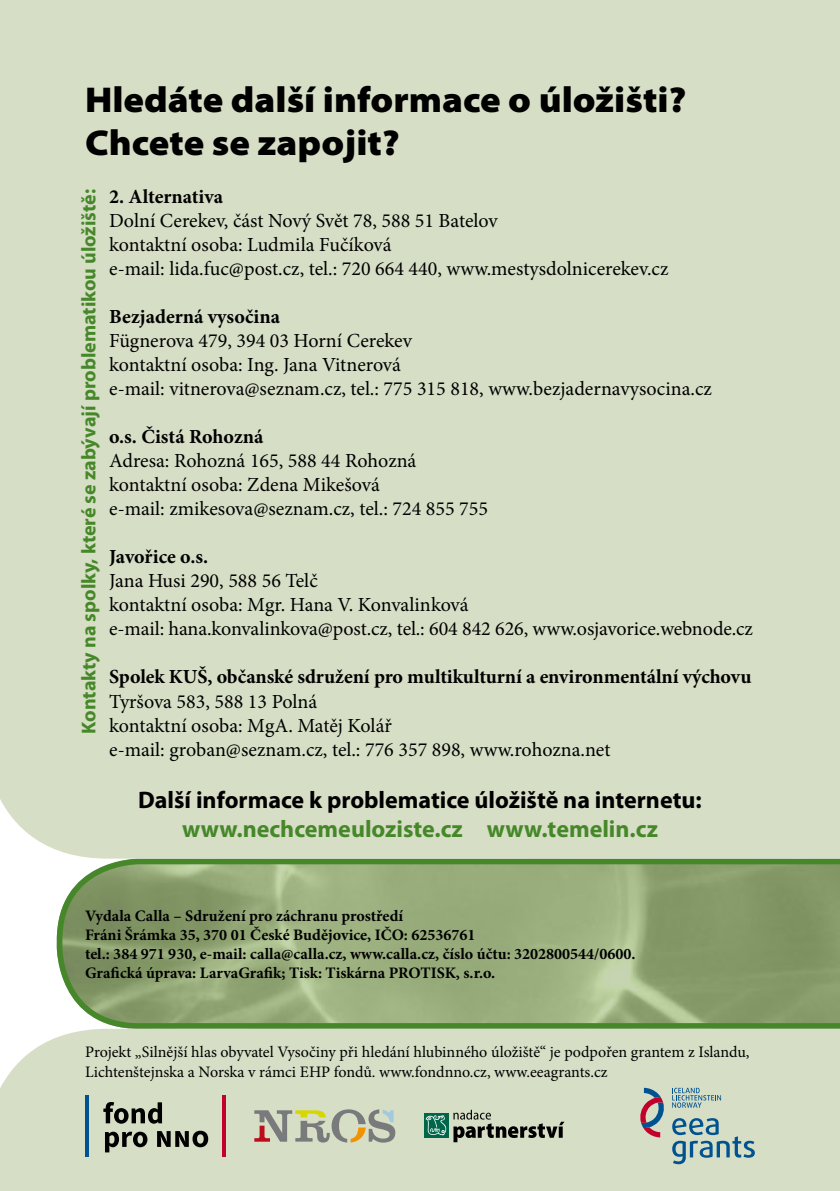
<style>
.page{position:relative;width:840px;height:1191px;background:#fff}
.page>*{position:absolute;margin:0;border:0;box-sizing:border-box;transform-origin:0 0}
.t1{font:900 semi-expanded 36px/43.2px "Myriad Pro";color:#000}
.t2{font:700 24px "Myriad Pro";color:#000}
.t3{font:700 24px "Myriad Pro";color:#468829}
.t4{font:20px/24px "Minion Pro";color:#000}
.t5{font:700 20px "Minion Pro";letter-spacing:-.005em;color:#000}
.t6{font:700 20px "Myriad Pro";color:#468829}
.t7{font:700 16px/19.2px "Minion Pro";color:#000}
.t8{font:16px/19.2px "Minion Pro";letter-spacing:-.005em;color:#000}
</style>
<div class="page">
<svg style="left:56px;top:858px;width:783px;height:170px;background:#91a775"></svg>
<div style="left:0;top:0;width:839px;height:858px;background:#d6dec6"></div>
<div style="left:0;top:1028px;width:839px;height:163px;background:#d6dec6"></div>
<svg style="left:254px;top:1109px;width:141px;height:33px;background:#b5b49e"></svg>
<svg style="left:453px;top:1109px;width:111px;height:33px;background:#9ea492"></svg>
<div style="left:423px;top:1112px;width:25px;height:25px;background:#00664a"></div>
<svg style="left:425px;top:1115px;width:21px;height:20px"></svg>
<svg style="left:103px;top:1102px;width:59px;height:21px"></svg>
<svg style="left:105px;top:1131px;width:42px;height:21px"></svg>
<svg style="left:157px;top:1130px;width:51px;height:17px"></svg>
<hr style="left:85px;top:1095px;width:4px;height:61px;background:#005291">
<hr style="left:222px;top:1095px;width:4px;height:61px;background:#c1002b">
<svg style="left:671px;top:1118px;width:83px;height:46px;background:#9cb8b7"></svg>
<svg style="left:671px;top:1087px;width:49px;height:20px"></svg>
<svg style="left:638px;top:1087px;width:26px;height:50px"></svg>
<h1 class="t1" style="left:85px;top:79px;width:602px">Hledáte další informace o úložišti?<br>Chcete se zapojit?</h1>
<p class="t5" style="left:109px;top:183px;width:115px">2. Alternativa</p>
<p class="t4" style="left:109px;top:209px;width:560px">Dolní Cerekev, část Nový Svět 78, 588 51 Batelov<br>kontaktní osoba: Ludmila Fučíková<br>e-mail: lida.fuc@post.cz, tel.: 720 664 440, www.mestysdolnicerekev.cz</p>
<p class="t5" style="left:109px;top:303px;width:172px">Bezjaderná vysočina</p>
<p class="t4" style="left:109px;top:329px;width:604px">Fügnerova 479, 394 03 Horní Cerekev<br>kontaktní osoba: Ing. Jana Vitnerová<br>e-mail: vitnerova@seznam.cz, tel.: 775 315 818, www.bezjadernavysocina.cz</p>
<p class="t5" style="left:109px;top:423px;width:156px">o.s. Čistá Rohozná</p>
<p class="t4" style="left:109px;top:449px;width:380px">Adresa: Rohozná 165, 588 44 Rohozná kontaktní osoba: Zdena Mikešová<br>e-mail: zmikesova@seznam.cz, tel.: 724 855 755</p>
<p class="t5" style="left:109px;top:543px;width:100px">Javořice o.s.</p>
<p class="t4" style="left:109px;top:569px;width:645px">Jana Husi 290, 588 56 Telč<br>kontaktní osoba: Mgr. Hana V. Konvalinková<br>e-mail: hana.konvalinkova@post.cz, tel.: 604 842 626, www.osjavorice.webnode.cz</p>
<p class="t5" style="left:109px;top:663px;width:643px">Spolek KUŠ, občanské sdružení pro multikulturní a environmentální výchovu</p>
<p class="t4" style="left:109px;top:689px;width:502px">Tyršova 583, 588 13 Polná<br>kontaktní osoba: MgA. Matěj Kolář<br>e-mail: groban@seznam.cz, tel.: 776 357 898, www.rohozna.net</p>
<p class="t2" style="left:138px;top:784px;width:564px">Další informace k problematice úložiště na internetu:</p>
<p class="t3" style="left:182px;top:813px;width:477px">www.nechcemeuloziste.cz www.temelin.cz</p>
<p class="t6" style="left:76px;top:734px;width:546px;rotate:-90deg">Kontakty na spolky, které se zabývají problematikou úložiště:</p>
<p class="t7" style="left:85px;top:905px;width:551px">Vydala Calla – Sdružení pro záchranu prostředí<br>Fráni Šrámka 35, 370 01 České Budějovice, IČO: 62536761<br>tel.: 384 971 930, e-mail: calla@calla.cz, www.calla.cz, číslo účtu: 3202800544/0600.<br>Grafická úprava: LarvaGrafik; Tisk: Tiskárna PROTISK, s.r.o.</p>
<p class="t8" style="left:85px;top:1042px;width:665px">Projekt „Silnější hlas obyvatel Vysočiny při hledání hlubinného úložiště“ je podpořen grantem z Islandu,<br>Lichtenštejnska a Norska v rámci EHP fondů. www.fondnno.cz, www.eeagrants.cz</p>
</div>
